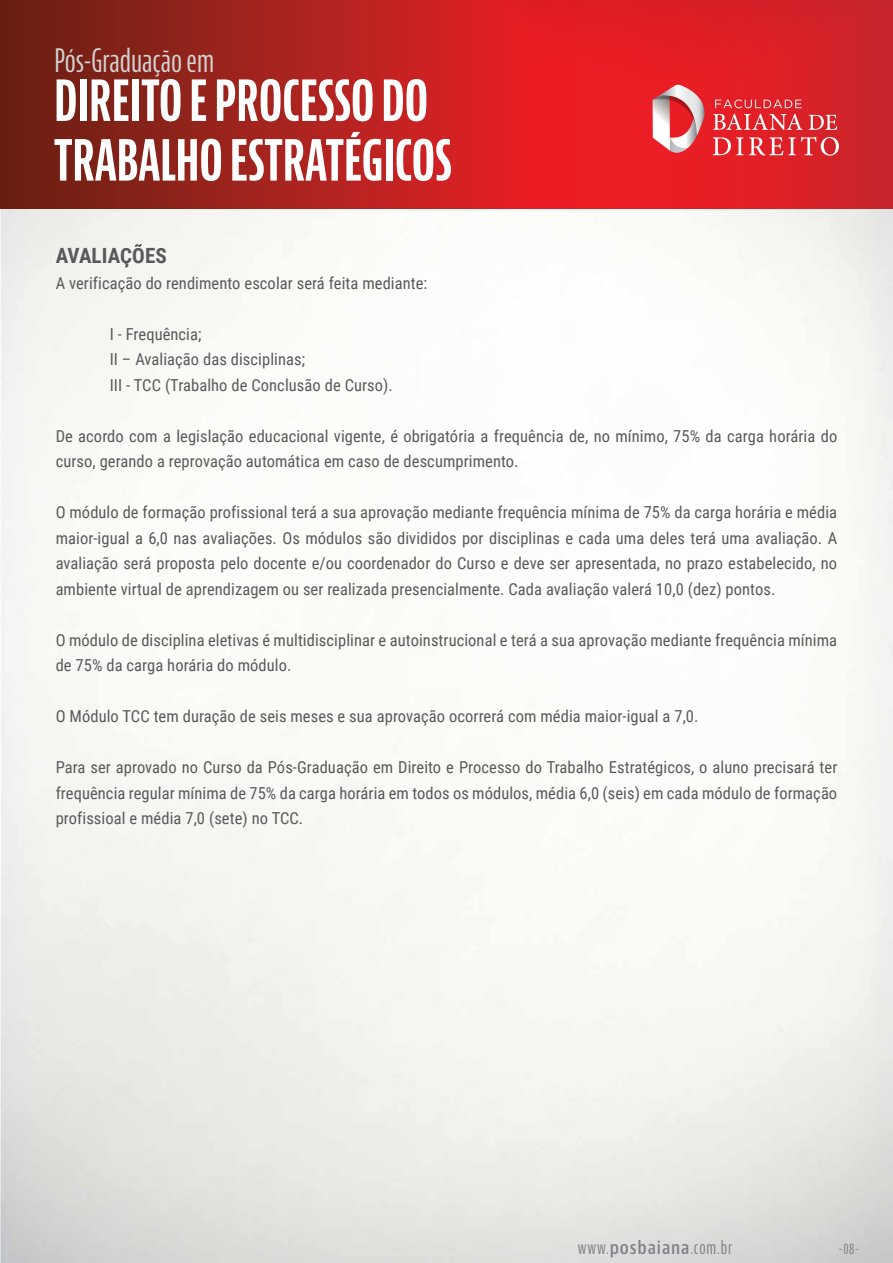
<style>
.page{position:relative;width:893px;height:1263px;background:#fff}
.page>*{position:absolute;margin:0;border:0;box-sizing:border-box;transform-origin:0 0}
.t1{font:700 extra-condensed 55.2px/59.7px "Bernino Sans";color:#fff}
.t2{font:extra-condensed 31.5px "Bernino Sans";color:#d1d3d4}
.t3{font:700 21px "Roboto Condensed";letter-spacing:.005em;color:#58595b}
.t4{font:extra-condensed 18px "Bernino Sans";letter-spacing:.045em;color:#808285}
.t5{font:16.5px/25.5px "Roboto Condensed";letter-spacing:.005em;color:#58595b}
.t6{font:extra-condensed 15px "Bernino Sans";color:#808285}
.s1{font-weight:600;font-stretch:condensed}
</style>
<div class="page">
<img style="left:0;top:208px;width:893px;height:1055px">
<svg style="left:0;top:0;width:893px;height:208px;background:#bb2020"></svg>
<svg style="left:652px;top:85px;width:54px;height:69px"></svg>
<svg style="left:715px;top:99px;width:87px;height:9px"></svg>
<svg style="left:713px;top:114px;width:90px;height:16px"></svg>
<svg style="left:809px;top:115px;width:28px;height:15px"></svg>
<svg style="left:713px;top:137px;width:126px;height:19px;background:#e6585e"></svg>
<h2 class="t2" style="left:54px;top:43px;width:161px">Pós-Graduação em</h2>
<h1 class="t1" style="left:54px;top:73px;width:399px">DIREITO E PROCESSO DO<br>TRABALHO ESTRATÉGICOS</h1>
<p class="t3" style="left:56px;top:241px;width:113px">AVALIAÇÕES</p>
<p class="t5" style="left:56px;top:270px;width:373px">A verificação do rendimento escolar será feita mediante:</p>
<p class="t5" style="left:110px;top:321px;width:285px">I - Frequência;<br>II – Avaliação das disciplinas;<br>III - TCC (Trabalho de Conclusão de Curso).</p>
<p class="t5" style="left:56px;top:423px;width:783px">De acordo com a legislação educacional vigente, é obrigatória a frequência de, no mínimo, 75% da carga horária do curso, gerando a reprovação automática em caso de descumprimento.</p>
<p class="t5" style="left:56px;top:499px;width:783px;text-align:justify">O módulo de formação profissional terá a sua aprovação mediante frequência mínima de 75% da carga horária e média maior-igual a 6,0 nas avaliações. Os módulos são divididos por disciplinas e cada uma deles terá uma avaliação. A avaliação será proposta pelo docente e/ou coordenador do Curso e deve ser apresentada, no prazo estabelecido, no ambiente virtual de aprendizagem ou ser realizada presencialmente. Cada avaliação valerá 10,0 (dez) pontos.</p>
<p class="t5" style="left:56px;top:627px;width:783px">O módulo de disciplina eletivas é multidisciplinar e autoinstrucional e terá a sua aprovação mediante frequência mínima de 75% da carga horária do módulo.</p>
<p class="t5" style="left:56px;top:703px;width:644px">O Módulo TCC tem duração de seis meses e sua aprovação ocorrerá com média maior-igual a 7,0.</p>
<p class="t5" style="left:56px;top:754px;width:783px;text-align:justify">Para ser aprovado no Curso da Pós-Graduação em Direito e Processo do Trabalho Estratégicos, o aluno precisará ter frequência regular mínima de 75% da carga horária em todos os módulos, média 6,0 (seis) em cada módulo de formação profissioal e média 7,0 (sete) no TCC.</p>
<p class="t4" style="left:578px;top:1237px;width:156px">www.<span class="s1">posbaiana</span>.com.br</p>
<p class="t6" style="left:839px;top:1240px;width:21px">-08-</p>
</div>
